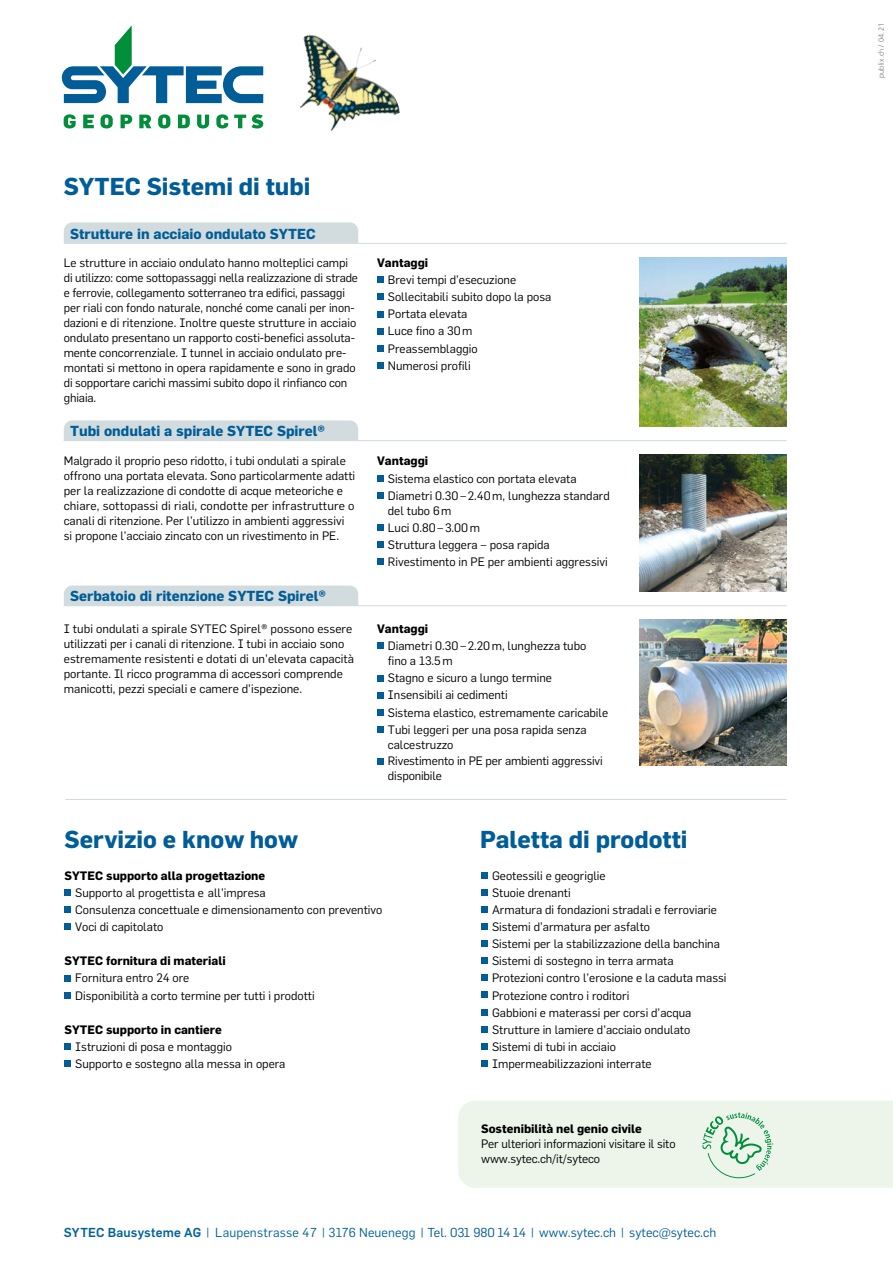
<style>
.page{position:relative;width:893px;height:1263px;background:#fff}
.page>*{position:absolute;margin:0;border:0;box-sizing:border-box;transform-origin:0 0}
.t1{font:700 24px "Flama";color:#005d97}
.t2{font:700 14.25px "Flama";color:#005d97}
.t3{font:12.75px "Flama";color:#005d97}
.t4{font:12px/17.1px "Flama";color:#000}
.t5{font:300 7.5px "Frutiger LT Pro";letter-spacing:.015em;color:#777874}
.s1{font-weight:700}
.s2{font-weight:500;color:#00629b}
.s3{color:#00629b}
</style>
<div class="page">
<svg style="left:64px;top:114px;width:12px;height:14px"></svg>
<svg style="left:83px;top:115px;width:11px;height:13px"></svg>
<svg style="left:101px;top:114px;width:12px;height:14px"></svg>
<svg style="left:121px;top:115px;width:11px;height:13px"></svg>
<svg style="left:139px;top:115px;width:12px;height:13px"></svg>
<svg style="left:158px;top:114px;width:12px;height:14px"></svg>
<svg style="left:178px;top:115px;width:12px;height:13px"></svg>
<svg style="left:197px;top:115px;width:12px;height:13px"></svg>
<svg style="left:216px;top:114px;width:12px;height:14px"></svg>
<svg style="left:234px;top:114px;width:29px;height:14px"></svg>
<svg style="left:62px;top:25px;width:201px;height:78px"></svg>
<img style="left:299px;top:34px;width:101px;height:98px">
<img style="left:639px;top:258px;width:148px;height:169px">
<img style="left:639px;top:455px;width:148px;height:136px">
<hr style="left:64px;top:440px;width:723px;height:1px;background:#d2dcdf">
<div style="left:64px;top:420px;width:294px;height:20px;background:#d2dcdf"></div>
<hr style="left:64px;top:243px;width:723px;height:1px;background:#d2dcdf">
<div style="left:64px;top:222px;width:294px;height:21px;background:#d2dcdf"></div>
<hr style="left:65px;top:799px;width:722px;height:1px;background:#d2dcdf">
<div style="left:377px;top:277px;width:7px;height:6px;background:#005d97"></div>
<div style="left:377px;top:294px;width:7px;height:6px;background:#005d97"></div>
<div style="left:377px;top:311px;width:7px;height:6px;background:#005d97"></div>
<div style="left:377px;top:328px;width:7px;height:6px;background:#005d97"></div>
<div style="left:377px;top:345px;width:7px;height:6px;background:#005d97"></div>
<div style="left:377px;top:362px;width:7px;height:7px;background:#005d97"></div>
<div style="left:377px;top:475px;width:7px;height:6px;background:#005d97"></div>
<div style="left:377px;top:492px;width:7px;height:7px;background:#005d97"></div>
<div style="left:377px;top:524px;width:7px;height:7px;background:#005d97"></div>
<div style="left:377px;top:541px;width:7px;height:7px;background:#005d97"></div>
<div style="left:377px;top:559px;width:7px;height:6px;background:#005d97"></div>
<div style="left:377px;top:643px;width:7px;height:6px;background:#005d97"></div>
<div style="left:377px;top:675px;width:7px;height:6px;background:#005d97"></div>
<div style="left:377px;top:692px;width:7px;height:6px;background:#005d97"></div>
<div style="left:377px;top:709px;width:7px;height:6px;background:#005d97"></div>
<div style="left:377px;top:726px;width:7px;height:7px;background:#005d97"></div>
<div style="left:377px;top:758px;width:7px;height:7px;background:#005d97"></div>
<img style="left:639px;top:619px;width:148px;height:146px">
<hr style="left:64px;top:605px;width:723px;height:1px;background:#d2dcdf">
<div style="left:64px;top:585px;width:294px;height:20px;background:#d2dcdf"></div>
<div style="left:481px;top:872px;width:7px;height:6px;background:#005d97"></div>
<div style="left:481px;top:889px;width:7px;height:6px;background:#005d97"></div>
<div style="left:481px;top:906px;width:7px;height:6px;background:#005d97"></div>
<div style="left:481px;top:923px;width:7px;height:6px;background:#005d97"></div>
<div style="left:481px;top:940px;width:7px;height:7px;background:#005d97"></div>
<div style="left:481px;top:957px;width:7px;height:7px;background:#005d97"></div>
<div style="left:481px;top:974px;width:7px;height:7px;background:#005d97"></div>
<div style="left:481px;top:992px;width:7px;height:6px;background:#005d97"></div>
<div style="left:481px;top:1009px;width:7px;height:6px;background:#005d97"></div>
<div style="left:481px;top:1026px;width:7px;height:6px;background:#005d97"></div>
<div style="left:481px;top:1043px;width:7px;height:6px;background:#005d97"></div>
<div style="left:481px;top:1060px;width:7px;height:6px;background:#005d97"></div>
<div style="left:65px;top:889px;width:6px;height:7px;background:#005d97"></div>
<div style="left:65px;top:906px;width:6px;height:7px;background:#005d97"></div>
<svg style="left:65px;top:924px;width:6px;height:6px"></svg>
<svg style="left:65px;top:975px;width:6px;height:6px"></svg>
<svg style="left:65px;top:992px;width:6px;height:6px"></svg>
<div style="left:65px;top:1043px;width:6px;height:7px;background:#005d97"></div>
<svg style="left:65px;top:1061px;width:6px;height:6px"></svg>
<div style="left:458px;top:1101px;width:435px;height:87px;background:#edf5eb"></div>
<p class="t1" style="left:64px;top:172px;width:248px">SYTEC Sistemi di tubi</p>
<p class="t2" style="left:70px;top:225px;width:247px">Strutture in acciaio ondulato SYTEC</p>
<p class="t4" style="left:64px;top:255px;width:296px;line-height:15px">Le strutture in acciaio ondulato hanno molteplici campi di utilizzo: come sottopassaggi nella realizzazione di strade e ferrovie, collegamento sotterraneo tra edifici, passaggi per riali con fondo naturale, nonché come canali per inon&shy;dazioni e di ritenzione. Inoltre queste strutture in acciaio ondulato presentano un rapporto costi-benefici assoluta&shy;mente concorrenziale. I tunnel in acciaio ondulato pre&shy;montati si mettono in opera rapidamente e sono in grado di sopportare carichi massimi subito dopo il rinfianco con ghiaia.</p>
<p class="t2" style="left:70px;top:422px;width:256px">Tubi ondulati a spirale SYTEC Spirel®</p>
<p class="t4" style="left:64px;top:453px;width:293px;line-height:15px">Malgrado il proprio peso ridotto, i tubi ondulati a spirale offrono una portata elevata. Sono particolarmente adatti per la realizzazione di condotte di acque meteoriche e chiare, sottopassi di riali, condotte per infrastrutture o canali di ritenzione. Per l’utilizzo in ambienti aggressivi si propone l’acciaio zincato con un rivestimento in PE.</p>
<p class="t2" style="left:70px;top:587px;width:257px">Serbatoio di ritenzione SYTEC Spirel®</p>
<p class="t4" style="left:64px;top:621px;width:292px;line-height:15px">I tubi ondulati a spirale SYTEC Spirel® possono essere utilizzati per i canali di ritenzione. I tubi in acciaio sono estremamente resistenti e dotati di un’elevata capacità portante. Il ricco programma di accessori comprende manicotti, pezzi speciali e camere d’ispezione.</p>
<p class="t4" style="left:388px;top:254px;width:165px;text-indent:-11px"><span class="s1">Vantaggi<br></span>Brevi tempi d’esecuzione<br>Sollecitabili subito dopo la posa<br>Portata elevata<br>Luce fino a 30 m<br>Preassemblaggio<br>Numerosi profili</p>
<p class="t4" style="left:388px;top:452px;width:223px;text-indent:-11px"><span class="s1">Vantaggi<br></span>Sistema elastico con portata elevata<br>Diametri 0.30 – 2.40 m, lunghezza standard</p>
<p class="t4" style="left:388px;top:502px;width:221px">del tubo 6 m<br>Luci 0.80 – 3.00 m<br>Struttura leggera – posa rapida<br>Rivestimento in PE per ambienti aggressivi</p>
<p class="t4" style="left:388px;top:620px;width:200px;text-indent:-11px"><span class="s1">Vantaggi<br></span>Diametri 0.30 – 2.20 m, lunghezza tubo</p>
<p class="t4" style="left:388px;top:652px;width:222px">fino a 13.5 m<br>Stagno e sicuro a lungo termine<br>Insensibili ai cedimenti<br>Sistema elastico, estremamente caricabile<br>Tubi leggeri per una posa rapida senza</p>
<p class="t4" style="left:388px;top:736px;width:216px;line-height:15.6px">calcestruzzo<br>Rivestimento in PE per ambienti aggressivi disponibile</p>
<p class="t1" style="left:65px;top:824px;width:235px">Servizio e know how</p>
<p class="t4" style="left:75px;top:867px;width:309px;text-indent:-11px"><span class="s1">SYTEC supporto alla progettazione<br></span>Supporto al progettista e all’impresa<br>Consulenza concettuale e dimensionamento con preventivo Voci di capitolato</p>
<p class="t4" style="left:75px;top:952px;width:241px;text-indent:-11px"><span class="s1">SYTEC fornitura di materiali<br></span>Fornitura entro 24 ore<br>Disponibilità a corto termine per tutti i prodotti</p>
<p class="t4" style="left:75px;top:1021px;width:212px;text-indent:-11px"><span class="s1">SYTEC supporto in cantiere<br></span>Istruzioni di posa e montaggio<br>Supporto e sostegno alla messa in opera</p>
<p class="t1" style="left:480px;top:824px;width:209px">Paletta di prodotti</p>
<p class="t4" style="left:492px;top:867px;width:236px">Geotessili e geogriglie<br>Stuoie drenanti<br>Armatura di fondazioni stradali e ferroviarie Sistemi d’armatura per asfalto<br>Sistemi per la stabilizzazione della banchina Sistemi di sostegno in terra armata Protezioni contro l’erosione e la caduta massi Protezione contro i roditori<br>Gabbioni e materassi per corsi d’acqua Strutture in lamiere d’acciaio ondulato Sistemi di tubi in acciaio Impermeabilizzazioni interrate</p>
<p class="t4" style="left:481px;top:1121px;width:196px;line-height:15px"><span class="s1">Sostenibilità nel genio civile<br></span>Per ulteriori informazioni visitare il sito www.sytec.ch/it/syteco</p>
<p class="t3" style="left:64px;top:1225px;width:654px"><span class="s2">SYTEC Bausysteme AG</span> <span class="s3">| Laupenstrasse 47 | 3176 Neuenegg |</span> Tel. 031 980 14 14 <span class="s3">|</span> www.sytec.ch <span class="s3">|</span> sytec@sytec.ch</p>
<p class="t5" style="left:877px;top:78px;width:57px;rotate:-90deg">publix.ch / 04.21</p>
</div>
